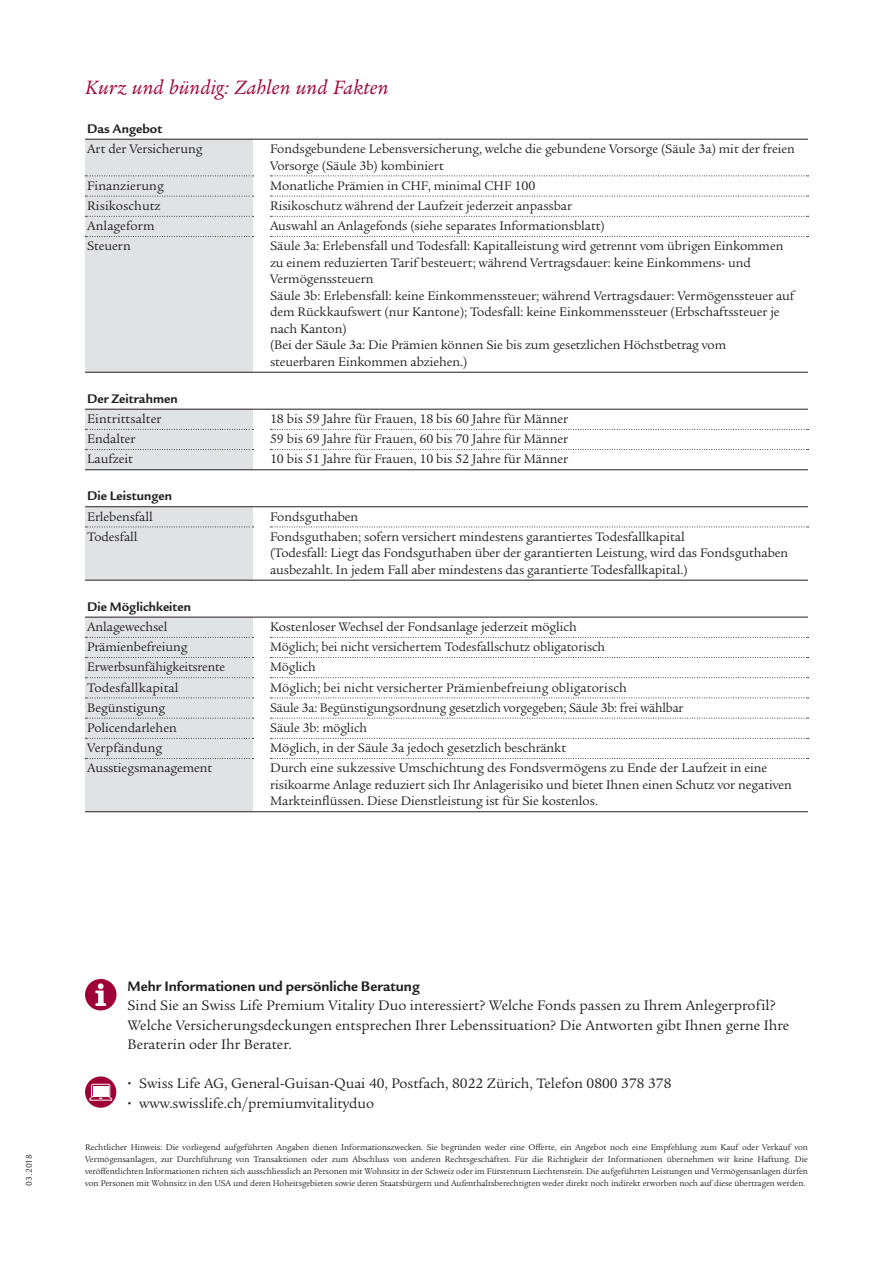
<style>
.page{position:relative;width:893px;height:1263px;background:#fff}
.page>*{position:absolute;margin:0;border:0;box-sizing:border-box;transform-origin:0 0}
.Book_14_16pt_K{font:italic 21px "Legacy Serif ITC Pro";letter-spacing:.01em;color:#9e0135}
._03_kapiteltitel{font:15px/19.5px "Legacy Serif ITC Pro";color:#231f20}
._01_copy{font:15px "Legacy Serif ITC Pro";color:#231f20}
.Performance_bold_lin{font:13.5px/16.5px "Legacy Serif ITC Pro";letter-spacing:-.005em;color:#231f20}
.Performance_bold_lin-2{font:700 13.5px "Legacy Sans ITC Pro";letter-spacing:.005em;color:#231f20}
._012_Bildlegende{font:9px/12px "Legacy Serif ITC Pro";letter-spacing:-.005em;color:#231f20;text-align:justify}
._012_Bildlegende-2{font:9px "Legacy Sans ITC Pro";color:#231f20}
.s1{font-family:"Legacy Sans ITC Pro";font-weight:700}
</style>
<div class="page">
<svg style="left:85px;top:139px;width:723px;height:673px"></svg>
<div style="left:85px;top:979px;width:31px;height:31px;background:#9e0135;border-radius:50%"></div>
<svg style="left:95px;top:983px;width:11px;height:23px"></svg>
<div style="left:85px;top:1076px;width:31px;height:32px;background:#9e0135;border-radius:50%"></div>
<svg style="left:89px;top:1083px;width:23px;height:18px"></svg>
<p class="Book_14_16pt_K" style="left:85px;top:74px;width:305px">Kurz und bündig: Zahlen und Fakten</p>
<p class="Performance_bold_lin-2" style="left:87px;top:121px;width:77px">Das Angebot</p>
<p class="Performance_bold_lin" style="left:87px;top:140px;width:117px">Art der Versicherung</p>
<p class="Performance_bold_lin" style="left:270px;top:140px;width:526px">Fondsgebundene Lebensversicherung, welche die gebundene Vorsorge (Säule 3a) mit der freien<br>Vorsorge (Säule 3b) kombiniert</p>
<p class="Performance_bold_lin" style="left:87px;top:177px;width:78px">Finanzierung</p>
<p class="Performance_bold_lin" style="left:270px;top:177px;width:267px">Monatliche Prämien in CHF, minimal CHF 100</p>
<p class="Performance_bold_lin" style="left:87px;top:197px;width:75px">Risikoschutz</p>
<p class="Performance_bold_lin" style="left:270px;top:197px;width:303px">Risikoschutz während der Laufzeit jederzeit anpassbar</p>
<p class="Performance_bold_lin" style="left:87px;top:217px;width:69px">Anlageform</p>
<p class="Performance_bold_lin" style="left:270px;top:217px;width:336px">Auswahl an Anlagefonds (siehe separates Informationsblatt)</p>
<p class="Performance_bold_lin" style="left:87px;top:238px;width:45px">Steuern</p>
<p class="Performance_bold_lin" style="left:270px;top:238px;width:515px">Säule 3a: Erlebensfall und Todesfall: Kapitalleistung wird getrennt vom übrigen Einkommen zu einem reduzierten Tarif besteuert; während Vertragsdauer: keine Einkommens- und<br>Vermögenssteuern</p>
<p class="Performance_bold_lin" style="left:270px;top:287px;width:526px">Säule 3b: Erlebensfall: keine Einkommenssteuer; während Vertragsdauer: Vermögenssteuer auf dem Rückkaufswert (nur Kantone); Todesfall: keine Einkommenssteuer (Erbschaftssteuer je nach Kanton)</p>
<p class="Performance_bold_lin" style="left:270px;top:337px;width:458px">(Bei der Säule 3a: Die Prämien können Sie bis zum gesetzlichen Höchstbetrag vom steuerbaren Einkommen abziehen.)</p>
<p class="Performance_bold_lin-2" style="left:87px;top:391px;width:92px">Der Zeitrahmen</p>
<p class="Performance_bold_lin" style="left:87px;top:410px;width:76px">Eintrittsalter</p>
<p class="Performance_bold_lin" style="left:270px;top:410px;width:300px">18 bis 59 Jahre für Frauen, 18 bis 60 Jahre für Männer</p>
<p class="Performance_bold_lin" style="left:87px;top:430px;width:50px">Endalter</p>
<p class="Performance_bold_lin" style="left:270px;top:430px;width:300px">59 bis 69 Jahre für Frauen, 60 bis 70 Jahre für Männer</p>
<p class="Performance_bold_lin" style="left:87px;top:451px;width:47px">Laufzeit</p>
<p class="Performance_bold_lin" style="left:270px;top:451px;width:300px">10 bis 51 Jahre für Frauen, 10 bis 52 Jahre für Männer</p>
<p class="Performance_bold_lin-2" style="left:87px;top:488px;width:86px">Die Leistungen</p>
<p class="Performance_bold_lin" style="left:87px;top:508px;width:67px">Erlebensfall</p>
<p class="Performance_bold_lin" style="left:270px;top:508px;width:90px">Fondsguthaben</p>
<p class="Performance_bold_lin" style="left:87px;top:528px;width:52px">Todesfall</p>
<p class="Performance_bold_lin" style="left:270px;top:528px;width:520px">Fondsguthaben; sofern versichert mindestens garantiertes Todesfallkapital<br>(Todesfall: Liegt das Fondsguthaben über der garantierten Leistung, wird das Fondsguthaben ausbezahlt. In jedem Fall aber mindestens das garantierte Todesfallkapital.)</p>
<p class="Performance_bold_lin-2" style="left:87px;top:598px;width:105px">Die Möglichkeiten</p>
<p class="Performance_bold_lin" style="left:87px;top:618px;width:82px">Anlagewechsel</p>
<p class="Performance_bold_lin" style="left:270px;top:618px;width:308px">Kostenloser Wechsel der Fondsanlage jederzeit möglich</p>
<p class="Performance_bold_lin" style="left:87px;top:638px;width:102px">Prämienbefreiung</p>
<p class="Performance_bold_lin" style="left:270px;top:638px;width:337px">Möglich; bei nicht versichertem Todesfallschutz obligatorisch</p>
<p class="Performance_bold_lin" style="left:87px;top:659px;width:139px">Erwerbsunfähigkeitsrente</p>
<p class="Performance_bold_lin" style="left:270px;top:659px;width:47px">Möglich</p>
<p class="Performance_bold_lin" style="left:87px;top:679px;width:93px">Todesfallkapital</p>
<p class="Performance_bold_lin" style="left:270px;top:679px;width:358px">Möglich; bei nicht versicherter Prämienbefreiung obligatorisch</p>
<p class="Performance_bold_lin" style="left:87px;top:699px;width:80px">Begünstigung</p>
<p class="Performance_bold_lin" style="left:270px;top:699px;width:415px">Säule 3a: Begünstigungsordnung gesetzlich vorgegeben; Säule 3b: frei wählbar</p>
<p class="Performance_bold_lin" style="left:87px;top:719px;width:91px">Policendarlehen</p>
<p class="Performance_bold_lin" style="left:270px;top:719px;width:99px">Säule 3b: möglich</p>
<p class="Performance_bold_lin" style="left:87px;top:739px;width:77px">Verpfändung</p>
<p class="Performance_bold_lin" style="left:270px;top:739px;width:298px">Möglich, in der Säule 3a jedoch gesetzlich beschränkt</p>
<p class="Performance_bold_lin" style="left:87px;top:760px;width:127px">Ausstiegsmanagement</p>
<p class="Performance_bold_lin" style="left:270px;top:760px;width:523px">Durch eine sukzessive Umschichtung des Fondsvermögens zu Ende der Laufzeit in eine risikoarme Anlage reduziert sich Ihr Anlagerisiko und bietet Ihnen einen Schutz vor negativen<br>Markteinflüssen. Diese Dienstleistung ist für Sie kostenlos.</p>
<p class="_012_Bildlegende-2" style="left:24px;top:1186px;width:33px;rotate:-90deg">03.2018</p>
<p class="_03_kapiteltitel" style="left:128px;top:976px;width:663px"><span class="s1">Mehr Informationen und persönliche Beratung<br></span>Sind Sie an Swiss Life Premium Vitality Duo interessiert? Welche Fonds passen zu Ihrem Anlegerprofil?<br>Welche Versicherungsdeckungen entsprechen Ihrer Lebenssituation? Die Antworten gibt Ihnen gerne Ihre Beraterin oder Ihr Berater.</p>
<p class="_01_copy" style="left:128px;top:1074px;width:545px"><span class="s1">·</span> Swiss Life AG, General-Guisan-Quai 40, Postfach, 8022 Zürich, Telefon 0800 378 378</p>
<p class="_01_copy" style="left:128px;top:1094px;width:248px"><span class="s1">·</span> www.swisslife.ch/premiumvitalityduo</p>
<p class="_012_Bildlegende" style="left:85px;top:1141px;width:724px">Rechtlicher Hinweis: Die vorliegend aufgeführten Angaben dienen Informationszwecken. Sie begründen weder eine Offerte, ein Angebot noch eine Empfehlung zum Kauf oder Verkauf von Vermögensanlagen, zur Durchführung von Transaktionen oder zum Abschluss von anderen Rechtsgeschäften. Für die Richtigkeit der Informationen übernehmen wir keine Haftung. Die veröffentlichten Informationen richten sich ausschliesslich an Personen mit Wohnsitz in der Schweiz oder im Fürstentum Liechtenstein. Die aufgeführten Leistungen und Vermögensanlagen dürfen von Personen mit Wohnsitz in den USA und deren Hoheitsgebieten sowie deren Staatsbürgern und Aufenthaltsberechtigten weder direkt noch indirekt erworben noch auf diese übertragen werden.</p>
</div>
